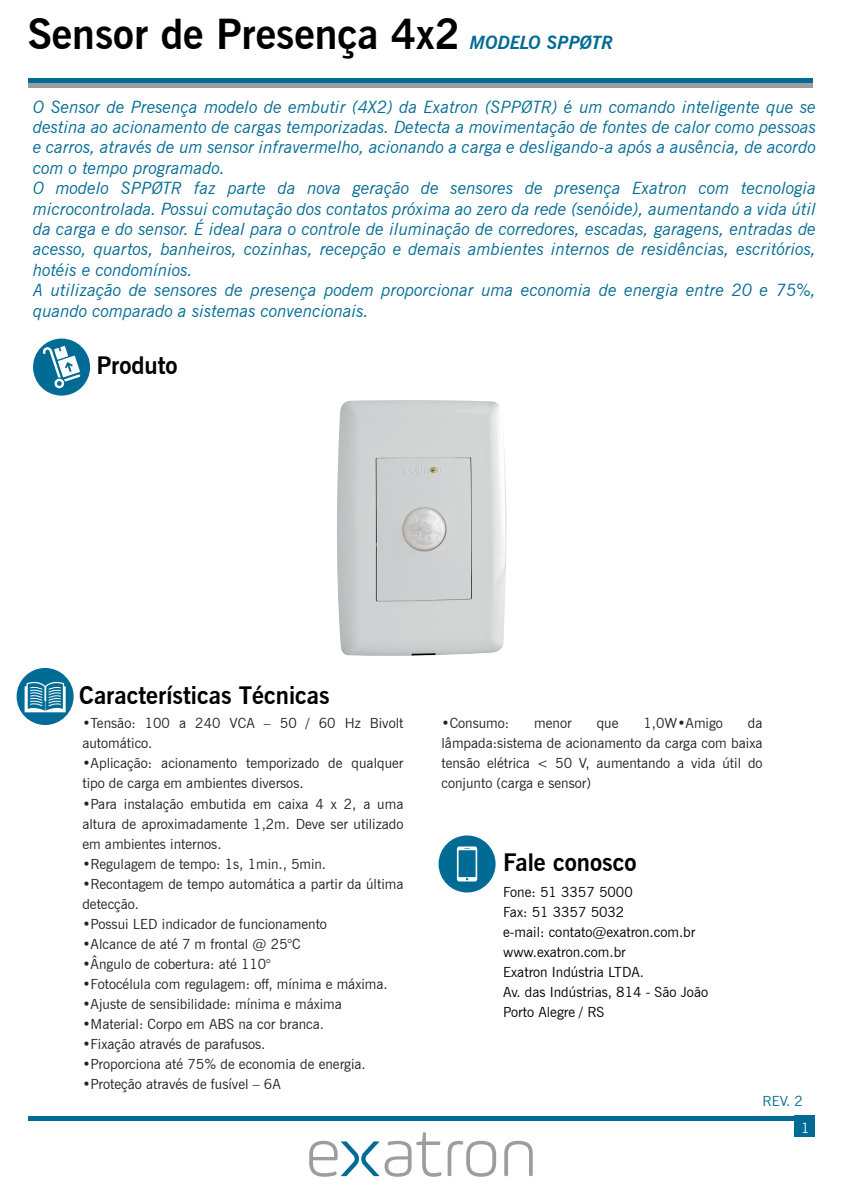
<style>
.page{position:relative;width:842px;height:1191px;background:#fff}
.page>*{position:absolute;margin:0;border:0;box-sizing:border-box;transform-origin:0 0}
.t1{font:700 41.3px "News Gothic BT";color:#000}
.t2{font:700 24px "News Gothic BT";color:#000}
.t3{font:italic 700 18.4px "News Gothic BT";color:#006b94}
.t4{font:italic 17px/20.4px "News Gothic BT";color:#006b94}
.t5{font:14px/20px "News Gothic BT";color:#222221}
.t6{font:14px/20px "News Gothic BT";color:#000}
.t7{font:14px "News Gothic BT";color:#006b94}
.t8{font:14px "News Gothic BT";color:#fff}
</style>
<div class="page">
<hr style="left:29px;top:1116px;width:784px;height:4px;background:#006b94">
<hr style="left:29px;top:79px;width:784px;height:4px;background:#006b94">
<div style="left:29px;top:83px;width:784px;height:5px;background:#9b9da0"></div>
<svg style="left:504px;top:1140px;width:29px;height:36px"></svg>
<svg style="left:448px;top:1140px;width:48px;height:36px"></svg>
<svg style="left:385px;top:1132px;width:56px;height:44px"></svg>
<svg style="left:309px;top:1140px;width:70px;height:36px"></svg>
<div style="left:795px;top:1116px;width:20px;height:21px;background:#006b94"></div>
<div style="left:17px;top:668px;width:57px;height:57px;background:#006b94;border-radius:50%"></div>
<svg style="left:25px;top:682px;width:41px;height:30px"></svg>
<div style="left:33px;top:338px;width:57px;height:57px;background:#006b94;border-radius:50%"></div>
<svg style="left:42px;top:346px;width:38px;height:43px"></svg>
<div style="left:439px;top:835px;width:57px;height:57px;background:#006b95;border-radius:50%"></div>
<svg style="left:457px;top:846px;width:20px;height:35px"></svg>
<img style="left:337px;top:400px;width:170px;height:256px">
<h1 class="t1" style="left:28px;top:10px;width:434px">Sensor de Presença 4x2</h1>
<p class="t3" style="left:470px;top:32px;width:145px">MODELO SPPØTR</p>
<p class="t4" style="left:33px;top:96px;width:785px">O Sensor de Presença modelo de embutir (4X2) da Exatron (SPPØTR) é um comando inteligente que se destina ao acionamento de cargas temporizadas. Detecta a movimentação de fontes de calor como pessoas e carros, através de um sensor infravermelho, acionando a carga e desligando-a após a ausência, de acordo com o tempo programado.<br>O modelo SPPØTR faz parte da nova geração de sensores de presença Exatron com tecnologia microcontrolada. Possui comutação dos contatos próxima ao zero da rede (senóide), aumentando a vida útil da carga e do sensor. É ideal para o controle de iluminação de corredores, escadas, garagens, entradas de acesso, quartos, banheiros, cozinhas, recepção e demais ambientes internos de residências, escritórios, hotéis e condomínios.<br>A utilização de sensores de presença podem proporcionar uma economia de energia entre 20 e 75%, quando comparado a sistemas convencionais.</p>
<h2 class="t2" style="left:96px;top:351px;width:83px">Produto</h2>
<h2 class="t2" style="left:79px;top:681px;width:252px">Características Técnicas</h2>
<p class="t5" style="left:82px;top:713px;width:323px">•Tensão: 100 a 240 VCA – 50 / 60 Hz Bivolt automático.</p>
<p class="t5" style="left:82px;top:753px;width:323px">•Aplicação: acionamento temporizado de qualquer tipo de carga em ambientes diversos.</p>
<p class="t5" style="left:82px;top:793px;width:323px;text-align:justify">•Para instalação embutida em caixa 4 x 2, a uma altura de aproximadamente 1,2m. Deve ser utilizado em ambientes internos.</p>
<p class="t5" style="left:82px;top:853px;width:245px">•Regulagem de tempo: 1s, 1min., 5min.</p>
<p class="t5" style="left:82px;top:873px;width:323px">•Recontagem de tempo automática a partir da última detecção.</p>
<p class="t5" style="left:82px;top:913px;width:246px">•Possui LED indicador de funcionamento</p>
<p class="t5" style="left:82px;top:933px;width:220px">•Alcance de até 7 m frontal @ 25°C</p>
<p class="t5" style="left:82px;top:953px;width:190px">•Ângulo de cobertura: até 110°</p>
<p class="t5" style="left:82px;top:973px;width:307px">•Fotocélula com regulagem: off, mínima e máxima.</p>
<p class="t5" style="left:82px;top:993px;width:261px">•Ajuste de sensibilidade: mínima e máxima</p>
<p class="t5" style="left:82px;top:1013px;width:243px">•Material: Corpo em ABS na cor branca.</p>
<p class="t5" style="left:82px;top:1033px;width:185px">•Fixação através de parafusos.</p>
<p class="t5" style="left:82px;top:1053px;width:285px">•Proporciona até 75% de economia de energia.</p>
<p class="t5" style="left:82px;top:1073px;width:200px">•Proteção através de fusível – 6A</p>
<p class="t5" style="left:441px;top:712px;width:69px">•Consumo:</p>
<p class="t5" style="left:534px;top:712px;width:39px">menor</p>
<p class="t5" style="left:597px;top:712px;width:23px">que</p>
<p class="t5" style="left:643px;top:712px;width:81px">1,0W•Amigo</p>
<p class="t5" style="left:441px;top:712px;width:323px;text-align:justify;text-indent:306px">da lâmpada:sistema de acionamento da carga com baixa tensão elétrica &lt; 50 V, aumentando a vida útil do conjunto (carga e sensor)</p>
<h2 class="t2" style="left:503px;top:847px;width:135px">Fale conosco</h2>
<p class="t6" style="left:503px;top:881px;width:206px">Fone: 51 3357 5000<br>Fax: 51 3357 5032<br>e-mail: contato@exatron.com.br www.exatron.com.br<br>Exatron Indústria LTDA.<br>Av. das Indústrias, 814 - São João<br>Porto Alegre / RS</p>
<p class="t7" style="left:763px;top:1092px;width:42px">REV. 2</p>
<p class="t8" style="left:801px;top:1119px;width:10px">1</p>
</div>
